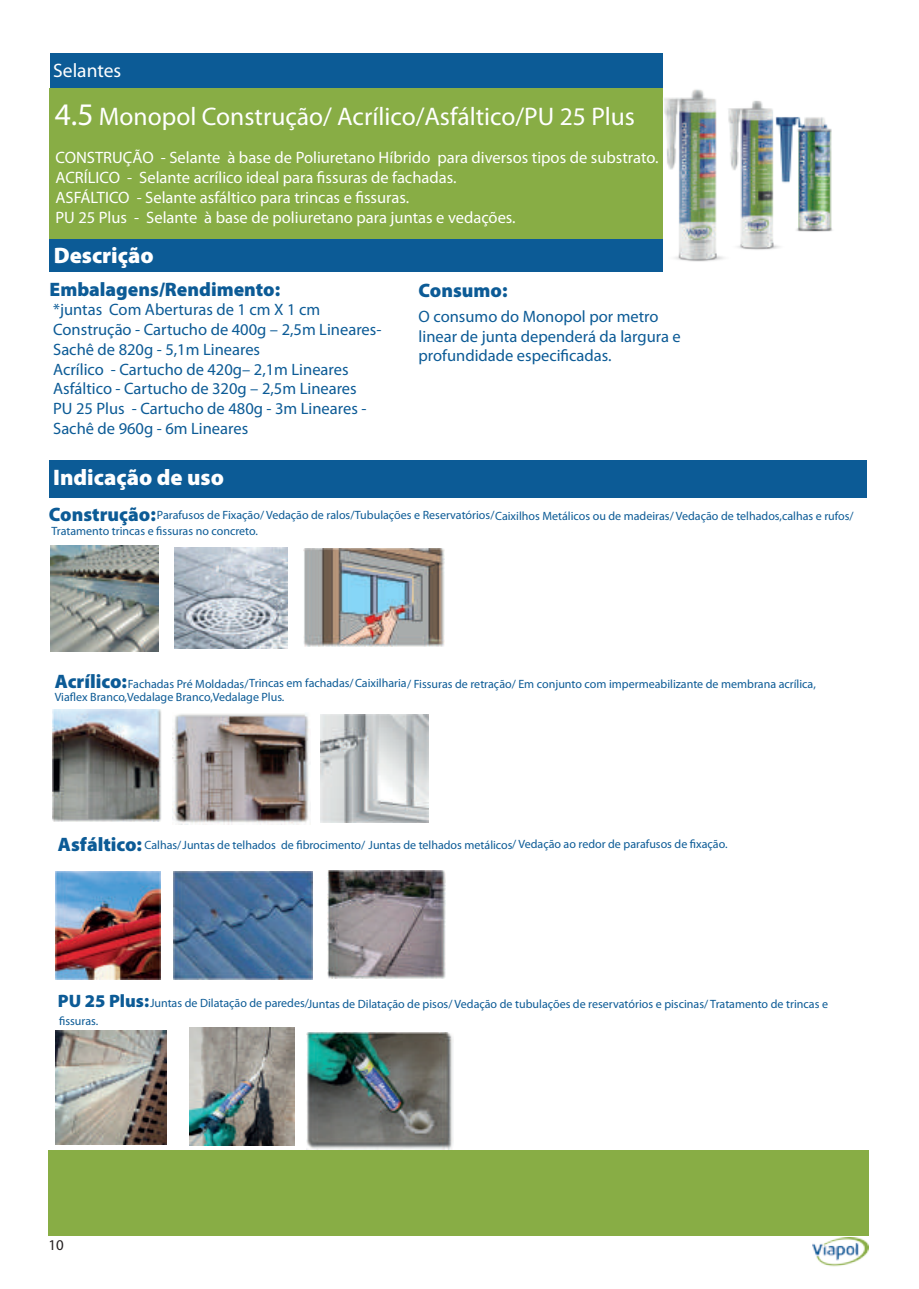
<style>
.page{position:relative;width:919px;height:1289px;background:#fff}
.page>*{position:absolute;margin:0;border:0;box-sizing:border-box;transform-origin:0 0}
.t1{font:25.5px "Myriad Pro";color:#fff}
.t2{font:900 22.5px "Myriad Pro";color:#fff}
.t3{font:900 19.5px "Myriad Pro";color:#0c5b96}
.t4{font:19.5px "Myriad Pro";color:#fff}
.t5{font:900 18px "Myriad Pro";color:#0c5b96}
.t6{font:16.5px/19.8px "Myriad Pro";color:#0c5b96}
.t7{font:16.5px/19.8px "Myriad Pro";color:#fff}
.t8{font:15px "Myriad Pro";color:#231f20}
.t9{font:12px/14.7px "Myriad Pro";color:#0c5b96}
.s1{font-size:31.5px}
</style>
<div class="page">
<div style="left:50px;top:54px;width:612px;height:37px;background:#0c5b96"></div>
<div style="left:49px;top:88px;width:613px;height:151px;background:#88ad45"></div>
<div style="left:48px;top:1150px;width:820px;height:85px;background:#88ad45"></div>
<div style="left:49px;top:460px;width:817px;height:37px;background:#0c5b96"></div>
<div style="left:49px;top:239px;width:613px;height:33px;background:#0c5b96"></div>
<img style="left:175px;top:547px;width:112px;height:101px">
<img style="left:303px;top:548px;width:142px;height:98px">
<img style="left:52px;top:709px;width:109px;height:112px">
<img style="left:172px;top:714px;width:137px;height:110px">
<img style="left:321px;top:714px;width:108px;height:108px">
<img style="left:56px;top:871px;width:105px;height:108px">
<img style="left:173px;top:871px;width:139px;height:108px">
<img style="left:327px;top:870px;width:118px;height:108px">
<img style="left:56px;top:1030px;width:110px;height:114px">
<img style="left:190px;top:1027px;width:104px;height:118px">
<img style="left:51px;top:545px;width:107px;height:106px">
<img style="left:306px;top:1032px;width:147px;height:117px">
<img style="left:828px;top:128px;width:5px;height:104px">
<img style="left:780px;top:117px;width:48px;height:115px">
<img style="left:662px;top:60px;width:118px;height:212px">
<img style="left:812px;top:1237px;width:56px;height:30px">
<h3 class="t4" style="left:53px;top:60px;width:70px">Selantes</h3>
<h1 class="t1" style="left:55px;top:103px;width:581px"><span class="s1">4.5</span> Monopol Construção/ Acrílico/Asfáltico/PU 25 Plus</h1>
<p class="t7" style="left:55px;top:148px;width:604px">CONSTRUÇÃO - Selante à base de Poliuretano Híbrido para diversos tipos de substrato.<br>ACRÍLICO - Selante acrílico ideal para fissuras de fachadas.<br>ASFÁLTICO - Selante asfáltico para trincas e fissuras.<br>PU 25 Plus - Selante à base de poliuretano para juntas e vedações.</p>
<h2 class="t2" style="left:54px;top:243px;width:101px">Descrição</h2>
<h3 class="t3" style="left:50px;top:278px;width:232px">Embalagens/Rendimento:</h3>
<h3 class="t3" style="left:418px;top:279px;width:90px">Consumo:</h3>
<p class="t6" style="left:53px;top:300px;width:330px">*juntas Com Aberturas de 1 cm X 1 cm Construção - Cartucho de 400g – 2,5m Lineares-Sachê de 820g - 5,1m Lineares<br>Acrílico - Cartucho de 420g– 2,1m Lineares Asfáltico - Cartucho de 320g – 2,5m Lineares<br>PU 25 Plus - Cartucho de 480g - 3m Lineares - Sachê de 960g - 6m Lineares</p>
<h2 class="t2" style="left:53px;top:465px;width:172px">Indicação de uso</h2>
<h3 class="t6" style="left:418px;top:307px;width:264px">O consumo do Monopol por metro linear de junta dependerá da largura e profundidade especificadas.</h3>
<h3 class="t3" style="left:49px;top:503px;width:108px">Construção:</h3>
<p class="t9" style="left:51px;top:509px;width:803px;text-indent:106px">Parafusos de Fixação/ Vedação de ralos/Tubulações e Reservatórios/Caixilhos Metálicos ou de madeiras/ Vedação de telhados,calhas e rufos/<br>Tratamento trincas e fissuras no concreto.</p>
<h3 class="t3" style="left:55px;top:670px;width:74px">Acrílico:</h3>
<p class="t9" style="left:55px;top:677px;width:762px;line-height:13.5px;text-indent:73px">Fachadas Pré Moldadas/Trincas em fachadas/Caixilharia/ Fissuras de retração/ Em conjunto com impermeabilizante de membrana acrílica,<br>Viaflex Branco,Vedalage Branco,Vedalage Plus.</p>
<h3 class="t3" style="left:58px;top:833px;width:86px">Asfáltico:</h3>
<p class="t9" style="left:144px;top:837px;width:584px">Calhas/Juntas de telhados de fibrocimento/ Juntas de telhados metálicos/ Vedação ao redor de parafusos de fixação.</p>
<h3 class="t5" style="left:58px;top:990px;width:93px">PU 25 Plus:</h3>
<p class="t9" style="left:150px;top:996px;width:679px">Juntas de Dilatação de paredes/Juntas de Dilatação de pisos/ Vedação de tubulações de reservatórios e piscinas/ Tratamento de trincas e</p>
<p class="t9" style="left:59px;top:1013px;width:41px">fissuras.</p>
<p class="t8" style="left:48px;top:1236px;width:17px">10</p>
</div>
